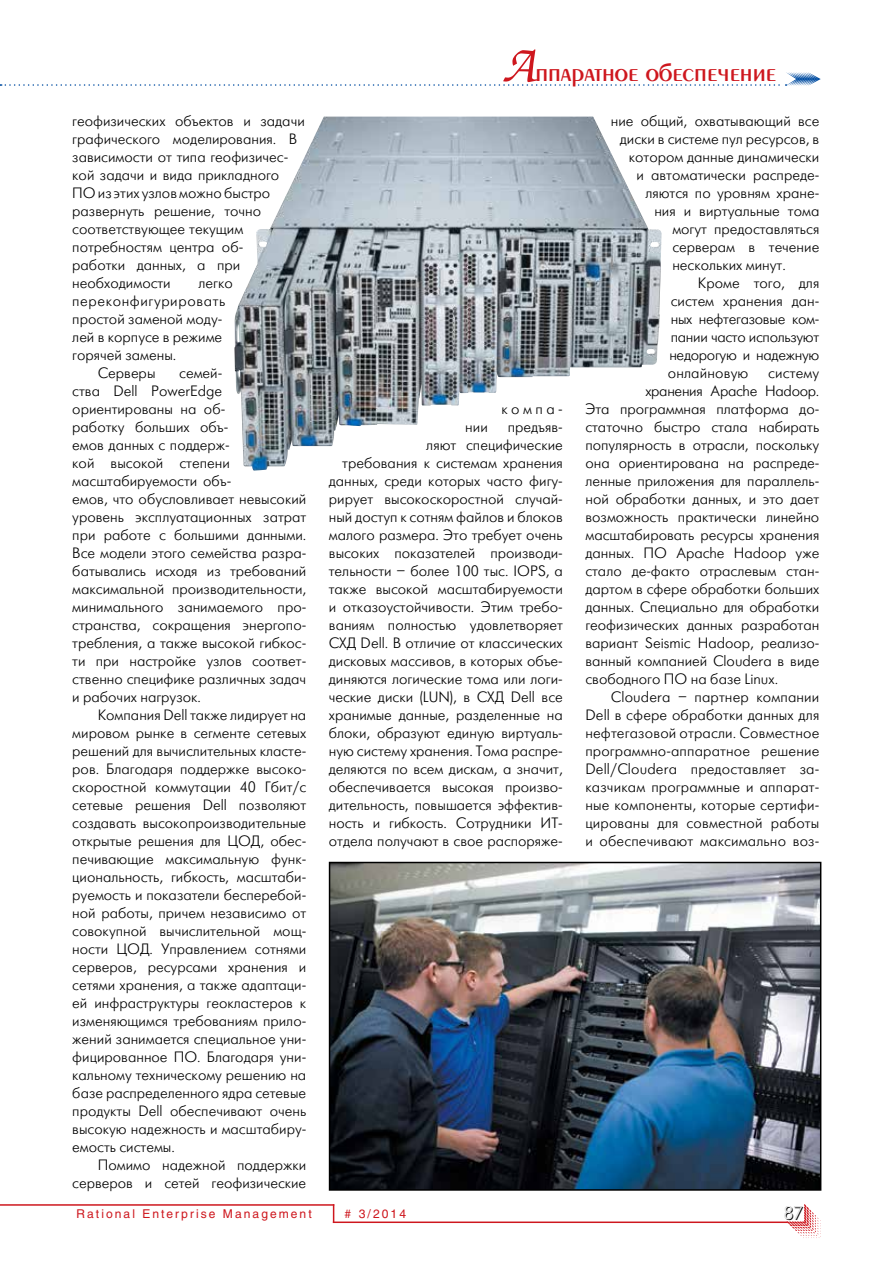
<style>
.page{position:relative;width:893px;height:1263px;background:#fff}
.page>*{position:absolute;margin:0;border:0;box-sizing:border-box;transform-origin:0 0}
.t1{font:27px "Penta Demi";color:#ce171e}
.t2{font:18px "Futuris Shadow C";color:#000}
.t3{font:15px/18px "Futuris Light C";color:#000}
.t4{font:15px "Futuris Light C";letter-spacing:-.02em;color:#000}
.t5{font:15px "Futuris Light C";letter-spacing:.04em;color:#000}
.t6{font:12px "Helios";letter-spacing:.17em;color:#ce171e}
.s1{font-family:"Zapf Chancery C";font-size:54px}
</style>
<div class="page">
<svg style="left:787px;top:1204px;width:34px;height:34px"></svg>
<hr style="left:0;top:1204px;width:334px;height:2px;background:#ce171e">
<svg style="left:333px;top:1206px;width:1px;height:15px"></svg>
<hr style="left:333px;top:1221px;width:455px;height:2px;background:#ce171e">
<svg style="left:0;top:72px;width:821px;height:14px"></svg>
<img style="left:332px;top:865px;width:486px;height:323px">
<div style="left:329px;top:862px;width:492px;height:329px;border:2px solid #000"></div>
<img style="left:234px;top:116px;width:420px;height:355px">
<p class="t3" style="left:72px;top:112px;width:234px">геофизических объектов и задачи графического моделирования. В зависимости от типа геофизичес&shy;кой задачи и вида прикладного<br>ПО из этих узлов можно быстро развернуть решение, точно соответствующее текущим потребностям центра об-<br>работки данных, а при необходимости</p>
<p class="t3" style="left:198px;top:274px;width:36px">легко</p>
<p class="t5" style="left:72px;top:293px;width:155px">переконфигурировать</p>
<p class="t3" style="left:72px;top:310px;width:151px">простой заменой моду-</p>
<p class="t3" style="left:72px;top:328px;width:152px">лей в корпусе в режиме</p>
<p class="t3" style="left:72px;top:346px;width:106px">горячей замены.</p>
<p class="t3" style="left:98px;top:364px;width:59px">Серверы</p>
<p class="t3" style="left:72px;top:364px;width:236px;text-indent:107px">семей-<br>ства Dell PowerEdge ориентированы на об-<br>работку больших объ-<br>емов данных с поддерж-<br>кой высокой степени масштабируемости объ-<br>емов, что обусловливает невысокий уровень эксплуатационных затрат при работе с большими данными.<br>Все модели этого семейства разра&shy;батывались исходя из требований максимальной производительности, минимального занимаемого про&shy;странства, сокращения энергопо&shy;требления, а также высокой гибкос&shy;ти при настройке узлов соответ&shy;ственно специфике различных задач и рабочих нагрузок.</p>
<p class="t3" style="left:72px;top:706px;width:236px;text-align:justify;text-indent:26px">Компания Dell также лидирует на мировом рынке в сегменте сетевых решений для вычислительных класте&shy;ров. Благодаря поддержке высоко&shy;скоростной коммутации 40 Гбит/с сетевые решения Dell позволяют создавать высокопроизводительные открытые решения для ЦОД, обес&shy;печивающие максимальную функ&shy;циональность, гибкость, масштаби&shy;руемость и показатели бесперебой&shy;ной работы, причем независимо от совокупной вычислительной мощ&shy;ности ЦОД. Управлением сотнями серверов, ресурсами хранения и сетями хранения, а также адаптаци&shy;ей инфраструктуры геокластеров к изменяющимся требованиям прило&shy;жений занимается специальное уни&shy;фицированное ПО. Благодаря уни&shy;кальному техническому решению на базе распределенного ядра сетевые продукты Dell обеспечивают очень высокую надежность и масштабиру&shy;емость системы.</p>
<p class="t3" style="left:72px;top:1156px;width:236px;text-align:right">Помимо надежной поддержки серверов и сетей геофизические</p>
<h1 class="t1" style="left:502px;top:59px;width:276px"><span class="s1">А</span>ппаратное обеспечение</h1>
<p class="t3" style="left:501px;top:400px;width:63px">компа-</p>
<p class="t3" style="left:465px;top:418px;width:24px">нии</p>
<p class="t3" style="left:329px;top:418px;width:235px;text-align:right">предъяв-<br>ляют специфические<br>требования к системам хранения данных, среди которых часто фигу&shy;рирует высокоскоростной случай&shy;ный доступ к сотням файлов и блоков малого размера. Это требует очень высоких показателей производи&shy;тельности – более 100 тыс. IOPS, а также высокой масштабируемости и отказоустойчивости. Этим требо&shy;ваниям полностью удовлетворяет<br>СХД Dell. В отличие от классических дисковых массивов, в которых объе&shy;диняются логические тома или логи&shy;ческие диски (LUN), в СХД Dell все хранимые данные, разделенные на блоки, образуют единую виртуаль&shy;ную систему хранения. Тома распре&shy;деляются по всем дискам, а значит, обеспечивается высокая произво&shy;дительность, повышается эффектив&shy;ность и гибкость. Сотрудники ИТ&shy;отдела получают в свое распоряже-</p>
<p class="t3" style="left:611px;top:112px;width:210px">ние общий, охватывающий все</p>
<p class="t3" style="left:620px;top:130px;width:201px">диски в системе пул ресурсов, в</p>
<p class="t3" style="left:629px;top:148px;width:192px">котором данные динамически</p>
<p class="t3" style="left:636px;top:166px;width:185px">и автоматически распреде-</p>
<p class="t3" style="left:645px;top:184px;width:175px">ляются по уровням хране-</p>
<p class="t3" style="left:654px;top:202px;width:167px">ния и виртуальные тома</p>
<p class="t3" style="left:672px;top:220px;width:149px">могут предоставляться</p>
<p class="t3" style="left:672px;top:238px;width:149px">серверам в течение</p>
<p class="t3" style="left:672px;top:256px;width:115px">нескольких минут.</p>
<p class="t3" style="left:698px;top:274px;width:123px">Кроме того, для</p>
<p class="t3" style="left:671px;top:292px;width:150px">систем хранения дан-</p>
<p class="t4" style="left:671px;top:311px;width:150px">ных нефтегазовые ком-</p>
<p class="t4" style="left:671px;top:329px;width:150px">пании часто используют</p>
<p class="t4" style="left:669px;top:347px;width:152px">недорогую и надежную</p>
<p class="t3" style="left:668px;top:364px;width:82px">онлайновую</p>
<p class="t3" style="left:768px;top:364px;width:53px">систему</p>
<p class="t4" style="left:645px;top:383px;width:176px">хранения Apache Hadoop.</p>
<p class="t3" style="left:585px;top:400px;width:235px">Эта программная платформа до-</p>
<p class="t3" style="left:585px;top:418px;width:235px">статочно быстро стала набирать</p>
<p class="t3" style="left:585px;top:436px;width:235px">популярность в отрасли, поскольку</p>
<p class="t3" style="left:585px;top:454px;width:235px">она ориентирована на распреде-</p>
<p class="t3" style="left:585px;top:472px;width:235px">ленные приложения для параллель-</p>
<p class="t3" style="left:585px;top:490px;width:235px">ной обработки данных, и это дает</p>
<p class="t3" style="left:585px;top:508px;width:235px">возможность практически линейно</p>
<p class="t3" style="left:585px;top:526px;width:235px">масштабировать ресурсы хранения</p>
<p class="t3" style="left:585px;top:544px;width:235px">данных. ПО Apache Hadoop уже</p>
<p class="t3" style="left:585px;top:562px;width:235px">стало де-факто отраслевым стан-</p>
<p class="t3" style="left:585px;top:580px;width:235px">дартом в сфере обработки больших</p>
<p class="t3" style="left:585px;top:598px;width:235px">данных. Специально для обработки</p>
<p class="t3" style="left:585px;top:616px;width:235px">геофизических данных разработан</p>
<p class="t3" style="left:585px;top:634px;width:235px">вариант Seismic Hadoop, реализо-</p>
<p class="t3" style="left:585px;top:652px;width:235px">ванный компанией Cloudera в виде</p>
<p class="t3" style="left:585px;top:670px;width:194px">свободного ПО на базе Linux.</p>
<p class="t3" style="left:611px;top:688px;width:210px">Cloudera – партнер компании</p>
<p class="t3" style="left:585px;top:706px;width:235px">Dell в сфере обработки данных для</p>
<p class="t3" style="left:585px;top:724px;width:235px">нефтегазовой отрасли. Совместное</p>
<p class="t3" style="left:585px;top:742px;width:235px">программно-аппаратное решение</p>
<p class="t3" style="left:585px;top:760px;width:235px">Dell/Cloudera предоставляет за-</p>
<p class="t3" style="left:585px;top:778px;width:235px">казчикам программные и аппарат-</p>
<p class="t3" style="left:585px;top:796px;width:235px">ные компоненты, которые сертифи-</p>
<p class="t3" style="left:585px;top:814px;width:235px">цированы для совместной работы</p>
<p class="t3" style="left:585px;top:832px;width:235px">и обеспечивают максимально воз-</p>
<p class="t6" style="left:77px;top:1207px;width:237px">Rational Enterprise Management</p>
<p class="t6" style="left:345px;top:1207px;width:63px"># 3/2014</p>
<p class="t2" style="left:784px;top:1204px;width:21px">87</p>
</div>
